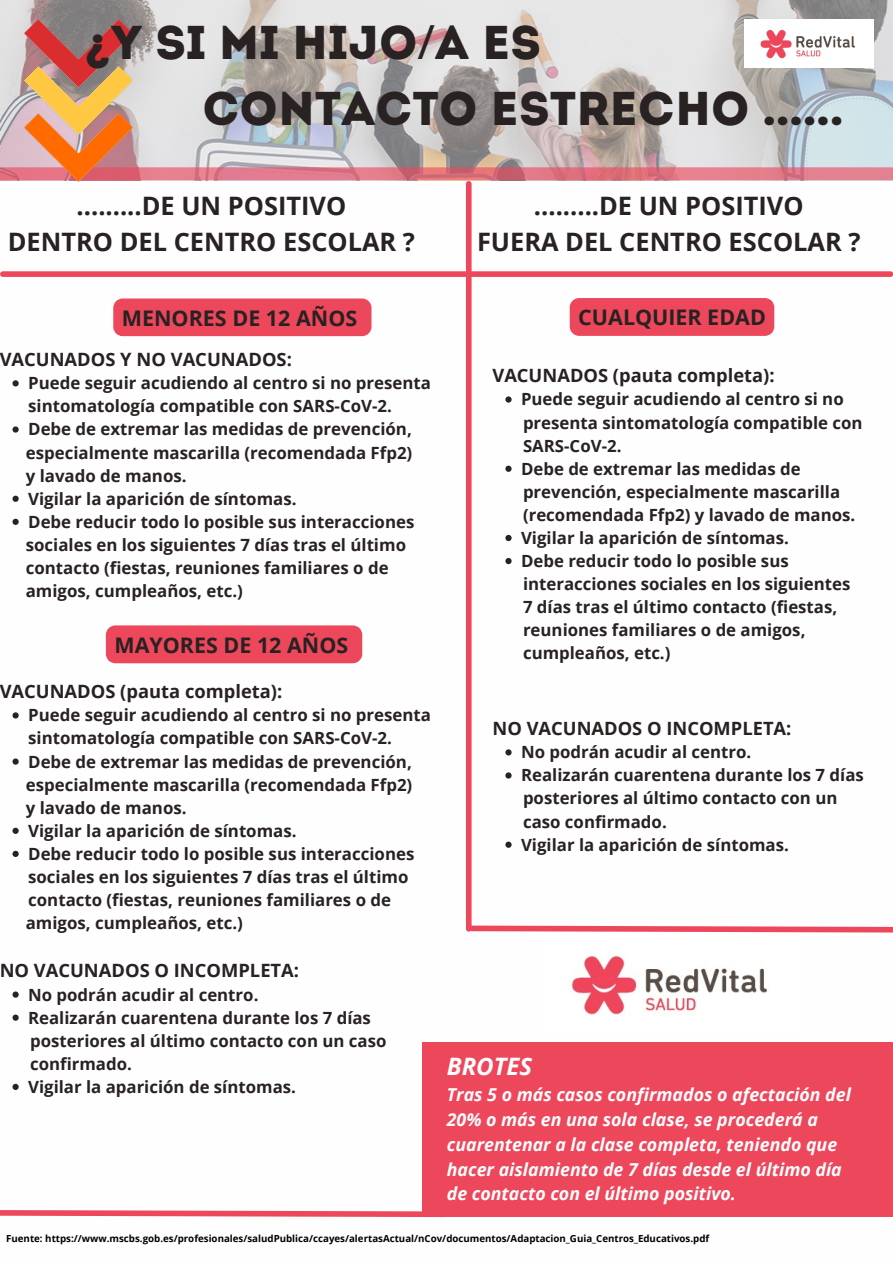
<style>
.page{position:relative;width:893px;height:1263px;background:#fff}
.page>*{position:absolute;margin:0;border:0;box-sizing:border-box;transform-origin:0 0}
.t1{font:47.4px "Intro";color:#282222}
.t2{font:700 25.42px "Open Sans";color:#282222}
.t3{font:italic 700 24px "Open Sans";color:#fffefe}
.t4{font:700 21.52px "Open Sans";color:#282222}
.t5{font:700 21.45px "Open Sans";color:#282222}
.t6{font:700 18.38px "Open Sans";color:#282222}
.t7{font:700 18.3px "Open Sans";color:#282222}
.t8{font:italic 700 17.77px/24.8px "Open Sans";color:#fffefe}
.t9{font:700 16.88px/23.1px "Open Sans";color:#282222}
.t10{font:700 16.8px "Open Sans";color:#282222}
.t11{font:700 9.75px "Open Sans";color:#000}
.s1{font-family:"Noto Sans"}
</style>
<div class="page">
<div style="left:422px;top:1042px;width:471px;height:175px;background:#ed475c"></div>
<img style="left:0;top:0;width:893px;height:167px">
<div style="left:466px;top:184px;width:5px;height:745px;background:#ed475c"></div>
<div style="left:3px;top:271px;width:887px;height:6px;background:#ed475c"></div>
<svg style="left:0;top:167px;width:893px;height:13px;background:#de7785"></svg>
<img style="left:25px;top:20px;width:107px;height:161px">
<svg style="left:13px;top:380px;width:6px;height:6px"></svg>
<svg style="left:13px;top:426px;width:6px;height:7px"></svg>
<svg style="left:13px;top:496px;width:6px;height:6px"></svg>
<svg style="left:13px;top:519px;width:6px;height:6px"></svg>
<svg style="left:13px;top:712px;width:6px;height:6px"></svg>
<svg style="left:13px;top:758px;width:6px;height:7px"></svg>
<svg style="left:13px;top:828px;width:6px;height:6px"></svg>
<svg style="left:13px;top:851px;width:6px;height:6px"></svg>
<svg style="left:13px;top:991px;width:6px;height:7px"></svg>
<svg style="left:13px;top:1014px;width:6px;height:7px"></svg>
<svg style="left:13px;top:1084px;width:6px;height:6px"></svg>
<div style="left:113px;top:298px;width:258px;height:38px;background:#ed475c"></div>
<div style="left:106px;top:625px;width:256px;height:38px;background:#ed475c"></div>
<div style="left:570px;top:298px;width:204px;height:38px;background:#ed475c"></div>
<svg style="left:505px;top:396px;width:6px;height:7px"></svg>
<svg style="left:505px;top:466px;width:6px;height:6px"></svg>
<svg style="left:505px;top:535px;width:6px;height:6px"></svg>
<svg style="left:505px;top:558px;width:6px;height:6px"></svg>
<svg style="left:505px;top:749px;width:6px;height:6px"></svg>
<svg style="left:505px;top:772px;width:6px;height:6px"></svg>
<svg style="left:505px;top:842px;width:6px;height:6px"></svg>
<img style="left:571px;top:955px;width:196px;height:60px">
<img style="left:744px;top:20px;width:129px;height:47px">
<svg style="left:466px;top:923px;width:427px;height:10px"></svg>
<svg style="left:0;top:1210px;width:444px;height:8px"></svg>
<p class="t1" style="left:85px;top:24px;width:457px">¿Y SI MI HIJO<span class="s1">/</span>A ES</p>
<p class="t1" style="left:202px;top:90px;width:642px">CONTACTO ESTRECHO ......</p>
<p class="t2" style="left:77px;top:188px;width:271px">.........DE UN POSITIVO</p>
<p class="t2" style="left:8px;top:223px;width:409px">DENTRO DEL CENTRO ESCOLAR ?</p>
<p class="t4" style="left:122px;top:303px;width:237px">MENORES DE 12 AÑOS</p>
<p class="t6" style="left:0;top:346px;width:294px">VACUNADOS Y NO VACUNADOS:</p>
<p class="t9" style="left:28px;top:371px;width:404px">Puede seguir acudiendo al centro si no presenta sintomatología compatible con SARS-CoV-2.</p>
<p class="t9" style="left:28px;top:417px;width:385px">Debe de extremar las medidas de prevención,</p>
<p class="t9" style="left:26px;top:440px;width:388px">especialmente mascarilla (recomendada Ffp2)</p>
<p class="t9" style="left:26px;top:463px;width:162px">y lavado de manos.</p>
<p class="t9" style="left:28px;top:486px;width:270px">Vigilar la aparición de síntomas.</p>
<p class="t9" style="left:28px;top:510px;width:388px">Debe reducir todo lo posible sus interacciones</p>
<p class="t9" style="left:26px;top:533px;width:382px">sociales en los siguientes 7 días tras el último</p>
<p class="t9" style="left:26px;top:556px;width:364px">contacto (fiestas, reuniones familiares o de</p>
<p class="t9" style="left:26px;top:579px;width:219px">amigos, cumpleaños, etc.)</p>
<p class="t5" style="left:114px;top:630px;width:235px">MAYORES DE 12 AÑOS</p>
<p class="t6" style="left:0;top:678px;width:284px">VACUNADOS (pauta completa):</p>
<p class="t9" style="left:28px;top:703px;width:404px">Puede seguir acudiendo al centro si no presenta sintomatología compatible con SARS-CoV-2.</p>
<p class="t9" style="left:28px;top:749px;width:385px">Debe de extremar las medidas de prevención,</p>
<p class="t9" style="left:26px;top:772px;width:388px">especialmente mascarilla (recomendada Ffp2)</p>
<p class="t9" style="left:26px;top:795px;width:162px">y lavado de manos.</p>
<p class="t9" style="left:28px;top:819px;width:270px">Vigilar la aparición de síntomas.</p>
<p class="t9" style="left:28px;top:842px;width:388px">Debe reducir todo lo posible sus interacciones sociales en los siguientes 7 días tras el último contacto (fiestas, reuniones familiares o de</p>
<p class="t9" style="left:26px;top:911px;width:219px">amigos, cumpleaños, etc.)</p>
<p class="t6" style="left:0;top:957px;width:301px">NO VACUNADOS O INCOMPLETA:</p>
<p class="t10" style="left:28px;top:982px;width:232px">No podrán acudir al centro.</p>
<p class="t10" style="left:28px;top:1005px;width:344px">Realizarán cuarentena durante los 7 días</p>
<p class="t2" style="left:534px;top:188px;width:271px">.........DE UN POSITIVO</p>
<p class="t2" style="left:477px;top:223px;width:385px">FUERA DEL CENTRO ESCOLAR ?</p>
<p class="t5" style="left:578px;top:302px;width:189px">CUALQUIER EDAD</p>
<p class="t7" style="left:492px;top:362px;width:284px">VACUNADOS (pauta completa):</p>
<p class="t10" style="left:523px;top:411px;width:341px">presenta sintomatología compatible con</p>
<p class="t10" style="left:523px;top:434px;width:100px">SARS-CoV-2.</p>
<p class="t10" style="left:523px;top:480px;width:319px">prevención, especialmente mascarilla</p>
<p class="t10" style="left:523px;top:503px;width:334px">(recomendada Ffp2) y lavado de manos.</p>
<p class="t10" style="left:521px;top:387px;width:324px">Puede seguir acudiendo al centro si no</p>
<p class="t10" style="left:521px;top:457px;width:281px">Debe de extremar las medidas de</p>
<p class="t10" style="left:521px;top:526px;width:269px">Vigilar la aparición de síntomas.</p>
<p class="t10" style="left:521px;top:549px;width:269px">Debe reducir todo lo posible sus</p>
<p class="t10" style="left:523px;top:572px;width:329px">interacciones sociales en los siguientes</p>
<p class="t10" style="left:523px;top:595px;width:316px">7 días tras el último contacto (fiestas,</p>
<p class="t10" style="left:523px;top:618px;width:284px">reuniones familiares o de amigos,</p>
<p class="t10" style="left:523px;top:641px;width:149px">cumpleaños, etc.)</p>
<p class="t7" style="left:492px;top:715px;width:300px">NO VACUNADOS O INCOMPLETA:</p>
<p class="t10" style="left:521px;top:740px;width:232px">No podrán acudir al centro.</p>
<p class="t10" style="left:521px;top:763px;width:344px">Realizarán cuarentena durante los 7 días</p>
<p class="t10" style="left:523px;top:786px;width:316px">posteriores al último contacto con un</p>
<p class="t10" style="left:523px;top:809px;width:145px">caso confirmado.</p>
<p class="t10" style="left:521px;top:833px;width:269px">Vigilar la aparición de síntomas.</p>
<p class="t10" style="left:30px;top:1029px;width:358px">posteriores al último contacto con un caso</p>
<p class="t10" style="left:30px;top:1052px;width:103px">confirmado.</p>
<p class="t3" style="left:447px;top:1049px;width:87px">BROTES</p>
<p class="t8" style="left:447px;top:1082px;width:406px">Tras 5 o más casos confirmados o afectación del 20% o más en una sola clase, se procederá a cuarentenar a la clase completa, teniendo que hacer aislamiento de 7 días desde el último día de contacto con el último positivo.</p>
<p class="t11" style="left:6px;top:1232px;width:704px">Fuente: https://www.mscbs.gob.es/profesionales/saludPublica/ccayes/alertasActual/nCov/documentos/Adaptacion_Guia_Centros_Educativos.pdf</p>
<p class="t10" style="left:28px;top:1075px;width:269px">Vigilar la aparición de síntomas.</p>
</div>
